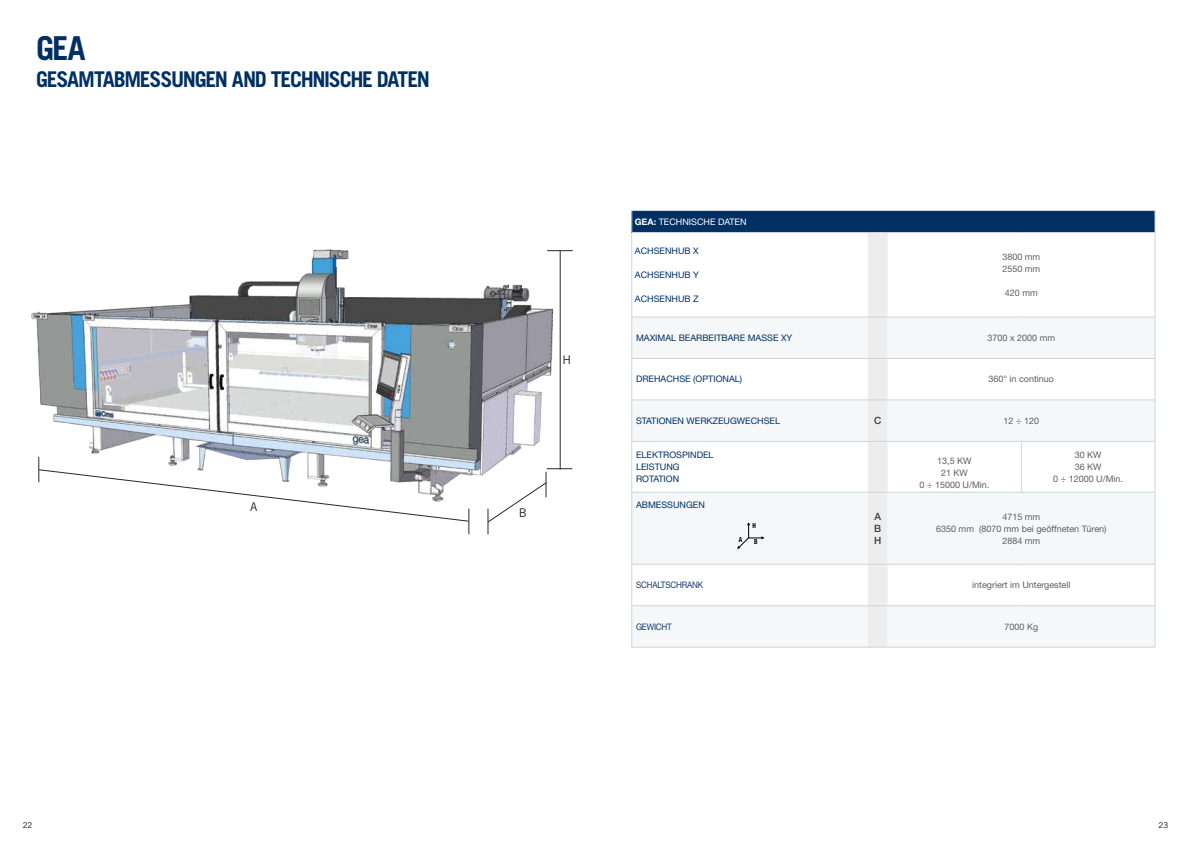
<style>
.page{position:relative;width:1191px;height:842px;background:#fff}
.page>*{position:absolute;margin:0;border:0;box-sizing:border-box;transform-origin:0 0}
.t1{font:700 33px "Trade Gothic LT Std";color:#003063}
.t2{font:700 21.7px "Trade Gothic LT Std";letter-spacing:-.06em;color:#003063}
.t3{font:12px "Trade Gothic LT Std";color:#282828}
.t4{font:500 10px/12px "Helvetica Neue LT Std";color:#3c3c3b;text-align:justify}
.t5{font:9px/12px "Helvetica Neue LT Std";color:#5f5e5e;text-align:center}
.t6{font:9px/12px "Helvetica Neue LT Std";color:#003063}
.t7{font:9px "Helvetica Neue LT Std";letter-spacing:-.025em;color:#183c6f;scale:.9 1}
.t8{font:9px "Helvetica Neue LT Std";color:#fff}
.t9{font:8px "Trade Gothic LT Std";color:#000}
.t10{font:700 condensed 7px "Helvetica Neue LT Std";color:#000;scale:.9 1}
.s1{font-weight:700}
</style>
<div class="page">
<img style="left:31px;top:249px;width:534px;height:282px">
<svg style="left:39px;top:457px;width:430px;height:77px"></svg>
<svg style="left:547px;top:250px;width:25px;height:1px"></svg>
<svg style="left:487px;top:468px;width:85px;height:66px"></svg>
<hr style="left:560px;top:250px;width:1px;height:219px;background:#282828">
<div style="left:632px;top:211px;width:523px;height:21px;background:#003063"></div>
<svg style="left:632px;top:318px;width:522px;height:329px;fill:#f5f7f9"></svg>
<svg style="left:1154px;top:211px;width:1px;height:21px"></svg>
<hr style="left:1154px;top:233px;width:1px;height:84px;background:#cbd5df">
<hr style="left:1154px;top:317px;width:1px;height:41px;background:#cbd5df">
<hr style="left:1154px;top:359px;width:1px;height:41px;background:#cbd5df">
<hr style="left:1154px;top:400px;width:1px;height:41px;background:#cbd5df">
<hr style="left:1154px;top:492px;width:1px;height:72px;background:#cbd5df">
<hr style="left:1154px;top:564px;width:1px;height:41px;background:#cbd5df">
<hr style="left:1154px;top:606px;width:1px;height:41px;background:#cbd5df">
<hr style="left:1021px;top:442px;width:1px;height:50px;background:#cbd5df">
<hr style="left:631px;top:210px;width:236px;height:1px;background:#cbd5df">
<svg style="left:631px;top:211px;width:1px;height:21px"></svg>
<svg style="left:867px;top:210px;width:20px;height:1px"></svg>
<hr style="left:887px;top:210px;width:134px;height:1px;background:#cbd5df">
<hr style="left:1021px;top:210px;width:134px;height:1px;background:#cbd5df">
<hr style="left:631px;top:232px;width:236px;height:1px;background:#cbd5df">
<hr style="left:631px;top:233px;width:1px;height:84px;background:#cbd5df">
<hr style="left:887px;top:232px;width:134px;height:1px;background:#cbd5df">
<hr style="left:1021px;top:232px;width:134px;height:1px;background:#cbd5df">
<hr style="left:631px;top:317px;width:236px;height:1px;background:#cbd5df">
<hr style="left:631px;top:317px;width:1px;height:41px;background:#cbd5df">
<hr style="left:887px;top:317px;width:134px;height:1px;background:#cbd5df">
<hr style="left:1021px;top:317px;width:134px;height:1px;background:#cbd5df">
<hr style="left:631px;top:358px;width:236px;height:1px;background:#cbd5df">
<hr style="left:631px;top:359px;width:1px;height:41px;background:#cbd5df">
<hr style="left:887px;top:358px;width:134px;height:1px;background:#cbd5df">
<hr style="left:1021px;top:358px;width:134px;height:1px;background:#cbd5df">
<hr style="left:631px;top:400px;width:236px;height:1px;background:#cbd5df">
<hr style="left:631px;top:400px;width:1px;height:41px;background:#cbd5df">
<hr style="left:887px;top:400px;width:134px;height:1px;background:#cbd5df">
<hr style="left:1021px;top:400px;width:134px;height:1px;background:#cbd5df">
<hr style="left:631px;top:441px;width:236px;height:1px;background:#cbd5df">
<hr style="left:631px;top:442px;width:1px;height:50px;background:#cbd5df">
<hr style="left:887px;top:441px;width:134px;height:1px;background:#cbd5df">
<hr style="left:1021px;top:441px;width:134px;height:1px;background:#cbd5df">
<hr style="left:1154px;top:442px;width:1px;height:50px;background:#cbd5df">
<hr style="left:631px;top:492px;width:236px;height:1px;background:#cbd5df">
<hr style="left:631px;top:492px;width:1px;height:72px;background:#cbd5df">
<hr style="left:887px;top:492px;width:134px;height:1px;background:#cbd5df">
<hr style="left:1021px;top:492px;width:134px;height:1px;background:#cbd5df">
<hr style="left:631px;top:564px;width:236px;height:1px;background:#cbd5df">
<hr style="left:631px;top:564px;width:1px;height:41px;background:#cbd5df">
<hr style="left:887px;top:564px;width:134px;height:1px;background:#cbd5df">
<hr style="left:1021px;top:564px;width:134px;height:1px;background:#cbd5df">
<hr style="left:631px;top:605px;width:236px;height:1px;background:#cbd5df">
<hr style="left:631px;top:606px;width:1px;height:41px;background:#cbd5df">
<hr style="left:887px;top:605px;width:134px;height:1px;background:#cbd5df">
<hr style="left:1021px;top:605px;width:134px;height:1px;background:#cbd5df">
<hr style="left:631px;top:647px;width:236px;height:1px;background:#cbd5df">
<svg style="left:867px;top:232px;width:20px;height:416px;background:#ededed"></svg>
<hr style="left:887px;top:647px;width:134px;height:1px;background:#cbd5df">
<hr style="left:1021px;top:647px;width:134px;height:1px;background:#cbd5df">
<svg style="left:737px;top:522px;width:27px;height:27px"></svg>
<h1 class="t1" style="left:36px;top:28px;width:51px">GEA</h1>
<h2 class="t2" style="left:36px;top:65px;width:395px">GESAMTABMESSUNGEN AND TECHNISCHE DATEN</h2>
<h3 class="t3" style="left:250px;top:499px;width:9px">A</h3>
<h3 class="t3" style="left:562px;top:353px;width:10px">H</h3>
<h3 class="t3" style="left:519px;top:506px;width:10px">B</h3>
<p class="t8" style="left:635px;top:216px;width:113px"><span class="s1">GEA:</span> TECHNISCHE DATEN</p>
<p class="t6" style="left:635px;top:245px;width:65px">ACHSENHUB X</p>
<p class="t6" style="left:635px;top:269px;width:66px">ACHSENHUB Y</p>
<p class="t6" style="left:635px;top:293px;width:65px">ACHSENHUB Z</p>
<p class="t5" style="left:1002px;top:251px;width:39px;text-align:left">3800 mm<br>2550 mm</p>
<p class="t5" style="left:1005px;top:287px;width:34px">420 mm</p>
<p class="t6" style="left:636px;top:332px;width:158px">MAXIMAL BEARBEITBARE MASSE XY</p>
<p class="t5" style="left:987px;top:332px;width:69px">3700 x 2000 mm</p>
<p class="t6" style="left:636px;top:373px;width:108px">DREHACHSE (OPTIONAL)</p>
<p class="t5" style="left:988px;top:373px;width:67px">360° in continuo</p>
<p class="t6" style="left:636px;top:414px;width:145px">STATIONEN WERKZEUGWECHSEL</p>
<p class="t4" style="left:874px;top:414px;width:9px">C</p>
<p class="t5" style="left:1003px;top:414px;width:37px">12 ÷ 120</p>
<p class="t6" style="left:636px;top:449px;width:79px">ELEKTROSPINDEL<br>LEISTUNG<br>ROTATION</p>
<p class="t5" style="left:919px;top:455px;width:71px">13,5 KW<br>21 KW<br>0 ÷ 15000 U/Min.</p>
<p class="t5" style="left:1053px;top:449px;width:71px">30 KW<br>36 KW<br>0 ÷ 12000 U/Min.</p>
<p class="t6" style="left:636px;top:498px;width:70px">ABMESSUNGEN</p>
<p class="t4" style="left:874px;top:510px;width:9px">A B H</p>
<p class="t5" style="left:936px;top:510px;width:172px">4715 mm<br>6350 mm (8070 mm bei geöffneten Türen)<br>2884 mm</p>
<p class="t7" style="left:636px;top:580px;width:76px">SCHALTSCHRANK</p>
<p class="t5" style="left:972px;top:579px;width:100px">integriert im Untergestell</p>
<p class="t7" style="left:636px;top:621px;width:41px">GEWICHT</p>
<p class="t5" style="left:1004px;top:620px;width:35px">7000 Kg</p>
<p class="t10" style="left:752px;top:521px;width:5px">H</p>
<p class="t10" style="left:738px;top:535px;width:5px">A</p>
<p class="t10" style="left:754px;top:538px;width:5px">B</p>
<p class="t9" style="left:23px;top:820px;width:11px">22</p>
<p class="t9" style="left:1158px;top:820px;width:11px">23</p>
</div>
